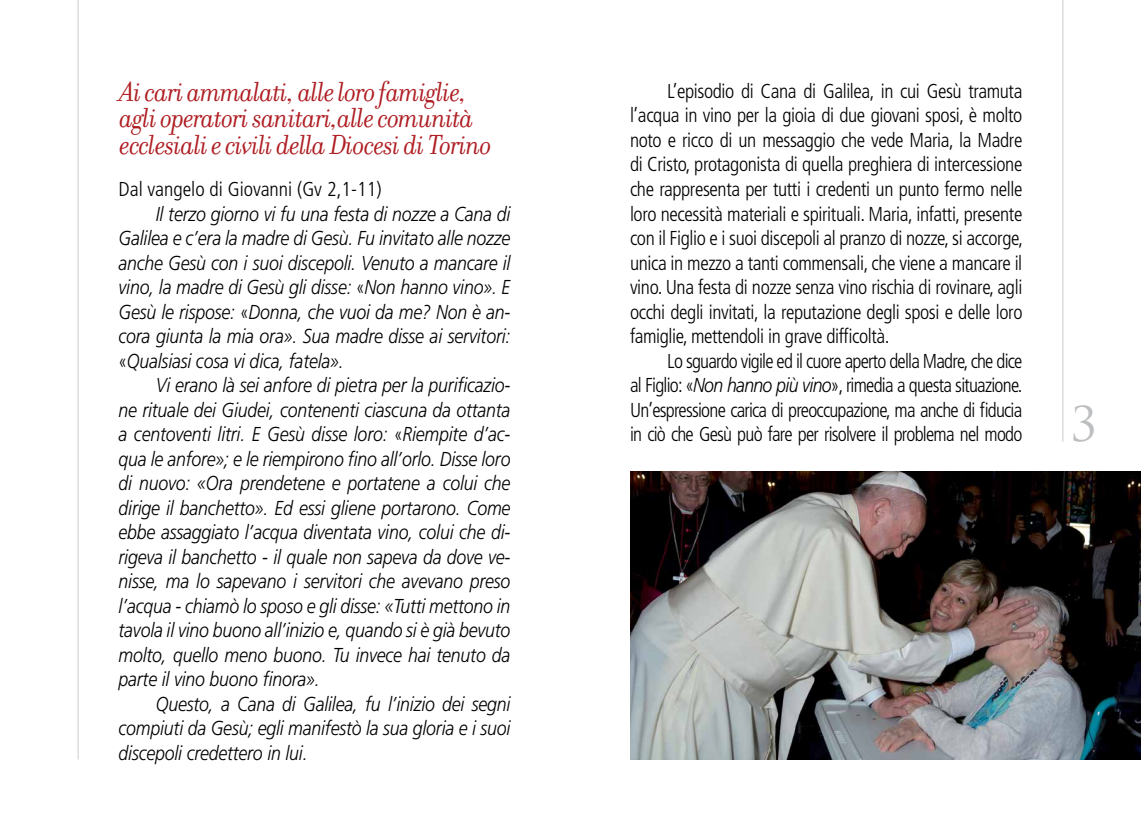
<style>
.page{position:relative;width:1141px;height:819px;background:#fff}
.page>*{position:absolute;margin:0;border:0;box-sizing:border-box;transform-origin:0 0}
.t1{font:46.55px "Trajan Pro";color:#bcbec0}
.t2{font:italic 29.75px/26.2px "Filosofia";letter-spacing:-.03em;color:#af1e23}
.t3{font:italic 300 20.12px/24.5px "Frutiger LT Std";letter-spacing:-.01em;color:#000;text-align:justify;scale:.88 1}
.t4{font:300 condensed 20.12px/24.5px "Frutiger LT Std";letter-spacing:-.02em;color:#000;text-align:justify}
.t5{font:300 condensed 20.12px/24.5px "Frutiger LT Std";letter-spacing:-.02em;color:#000;text-align:justify;scale:.96 1}
.t6{font:300 condensed 20.12px "Frutiger LT Std";color:#000}
.s1{font-style:italic;font-stretch:normal}
.s2{font-style:normal;font-stretch:condensed}
</style>
<div class="page">
<hr style="left:78px;top:0;width:1px;height:759px;background:#939598">
<hr style="left:1062px;top:0;width:1px;height:441px;background:#939598">
<img style="left:630px;top:471px;width:511px;height:288px">
<h2 class="t2" style="left:120px;top:79px;width:374px">Ai cari ammalati, alle loro famiglie, agli operatori sanitari,alle comunità ecclesiali e civili della Diocesi di Torino</h2>
<p class="t4" style="left:630px;top:79px;width:395px;text-indent:37px">L’episodio di Cana di Galilea, in cui Gesù tramuta l’acqua in vino per la gioia di due giovani sposi, è molto noto e ricco di un messaggio che vede Maria, la Madre di Cristo, protagonista di quella preghiera di intercessione che rappresenta per tutti i credenti un punto fermo nelle loro necessità materiali e spirituali. Maria, infatti, presente con il Figlio e i suoi discepoli al pranzo di nozze, si accorge, unica in mezzo a tanti commensali, che viene a mancare il vino. Una festa di nozze senza vino rischia di rovinare, agli occhi degli invitati, la reputazione degli sposi e delle loro famiglie, mettendoli in grave difficoltà.</p>
<p class="t5" style="left:630px;top:348px;width:410px;text-indent:37px">Lo sguardo vigile ed il cuore aperto della Madre, che dice al Figlio: «<span class="s1">Non hanno più vino</span>», rimedia a questa situazione.<br>Un’espressione carica di preoccupazione, ma anche di fiducia in ciò che Gesù può fare per risolvere il problema nel modo</p>
<p class="t6" style="left:119px;top:178px;width:265px">Dal vangelo di Giovanni (Gv 2,1-11)</p>
<p class="t3" style="left:119px;top:201px;width:447px;text-indent:37px">Il terzo giorno vi fu una festa di nozze a Cana di Galilea e c’era la madre di Gesù. Fu invitato alle nozze anche Gesù con i suoi discepoli. Venuto a mancare il vino, la madre di Gesù gli disse: <span class="s2">«</span>Non hanno vino». E Gesù le rispose: <span class="s2">«</span>Donna, che vuoi da me? Non è an&shy;cora giunta la mia ora». Sua madre disse ai servitori: <span class="s2">«</span>Qualsiasi cosa vi dica, fatela».</p>
<p class="t3" style="left:119px;top:373px;width:447px;text-indent:37px">Vi erano là sei anfore di pietra per la purificazio&shy;ne rituale dei Giudei, contenenti ciascuna da ottanta a centoventi litri. E Gesù disse loro: <span class="s2">«</span>Riempite d’ac&shy;qua le anfore»; e le riempirono fino all’orlo. Disse loro di nuovo: «Ora prendetene e portatene a colui che dirige il banchetto». Ed essi gliene portarono. Come ebbe assaggiato l’acqua diventata vino, colui che di&shy;rigeva il banchetto - il quale non sapeva da dove ve&shy;nisse, ma lo sapevano i servitori che avevano preso l’acqua - chiamò lo sposo e gli disse: «Tutti mettono in tavola il vino buono all’inizio e, quando si è già bevuto molto, quello meno buono. Tu invece hai tenuto da parte il vino buono finora».</p>
<p class="t3" style="left:119px;top:691px;width:447px;text-indent:37px">Questo, a Cana di Galilea, fu l’inizio dei segni compiuti da Gesù; egli manifestò la sua gloria e i suoi discepoli credettero in lui.</p>
<h1 class="t1" style="left:1071px;top:394px;width:28px">3</h1>
</div>
